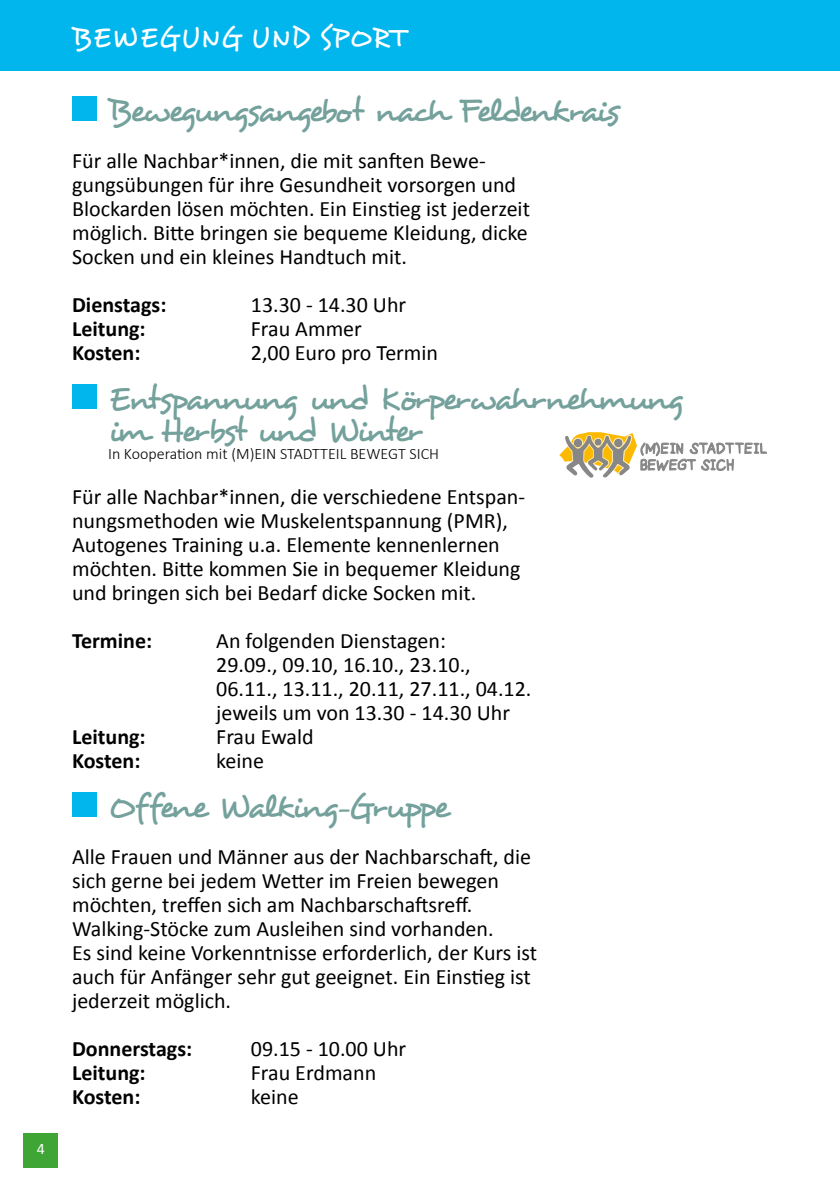
<style>
.page{position:relative;width:840px;height:1191px;background:#fff}
.page>*{position:absolute;margin:0;border:0;box-sizing:border-box;transform-origin:0 0}
.t1{font:34px/32px "Desyrel";letter-spacing:-.07em;color:#74a19c}
.t2{font:28px "Desyrel";letter-spacing:.045em;color:#fff}
.t3{font:22px/24px "Calibri";color:#000}
.t4{font:700 22px "Calibri";color:#000}
.t5{font:300 16px "Calibri";color:#000}
.t6{font:16px "Calibri";color:#fff}
</style>
<div class="page">
<div style="left:24px;top:1133px;width:34px;height:34px;background:#3fa535"></div>
<div style="left:0;top:0;width:839px;height:70px;background:#00b6ed"></div>
<div style="left:72px;top:96px;width:24px;height:24px;background:#00b6ed"></div>
<div style="left:72px;top:384px;width:24px;height:24px;background:#00b6ed"></div>
<div style="left:72px;top:792px;width:24px;height:24px;background:#00b6ed"></div>
<svg style="left:559px;top:432px;width:207px;height:46px"></svg>
<hr style="left:839px;top:0;width:1px;height:70px;background:#00b6ed">
<p class="t6" style="left:37px;top:1138px;width:10px">4</p>
<p class="t2" style="left:72px;top:20px;width:335px">BEWEGUNG UND SPORT</p>
<h1 class="t1" style="left:108px;top:95px;width:512px">Bewegungsangebot nach Feldenkrais</h1>
<p class="t3" style="left:72px;top:149px;width:459px">Für alle Nachbar*innen, die mit sanften Bewe&shy;gungsübungen für ihre Gesundheit vorsorgen und Blockarden lösen möchten. Ein Einstieg ist jederzeit möglich. Bitte bringen sie bequeme Kleidung, dicke Socken und ein kleines Handtuch mit.</p>
<p class="t4" style="left:72px;top:291px;width:96px">Dienstags:</p>
<p class="t3" style="left:251px;top:293px;width:157px">13.30 - 14.30 Uhr</p>
<p class="t4" style="left:72px;top:315px;width:75px">Leitung:</p>
<p class="t3" style="left:251px;top:317px;width:112px">Frau Ammer</p>
<p class="t4" style="left:72px;top:339px;width:70px">Kosten:</p>
<p class="t3" style="left:251px;top:341px;width:189px">2,00 Euro pro Termin</p>
<h1 class="t1" style="left:108px;top:383px;width:577px">Entspannung und Körperwahrnehmung im Herbst und Winter</h1>
<p class="t5" style="left:108px;top:444px;width:332px">In Kooperation mit (M)EIN STADTTEIL BEWEGT SICH</p>
<p class="t3" style="left:72px;top:485px;width:454px">Für alle Nachbar*innen, die verschiedene Entspan&shy;nungsmethoden wie Muskelentspannung (PMR), Autogenes Training u.a. Elemente kennenlernen möchten. Bitte kommen Sie in bequemer Kleidung und bringen sich bei Bedarf dicke Socken mit.</p>
<p class="t4" style="left:72px;top:627px;width:82px">Termine:</p>
<p class="t3" style="left:216px;top:629px;width:316px">An folgenden Dienstagen:<br>29.09., 09.10, 16.10., 23.10.,<br>06.11., 13.11., 20.11, 27.11., 04.12. jeweils um von 13.30 - 14.30 Uhr</p>
<p class="t4" style="left:72px;top:723px;width:75px">Leitung:</p>
<p class="t3" style="left:216px;top:725px;width:99px">Frau Ewald</p>
<p class="t4" style="left:72px;top:747px;width:70px">Kosten:</p>
<p class="t3" style="left:216px;top:749px;width:49px">keine</p>
<h1 class="t1" style="left:108px;top:791px;width:342px">Offene Walking-Gruppe</h1>
<p class="t3" style="left:72px;top:845px;width:466px">Alle Frauen und Männer aus der Nachbarschaft, die sich gerne bei jedem Wetter im Freien bewegen möchten, treffen sich am Nachbarschaftsreff.<br>Walking-Stöcke zum Ausleihen sind vorhanden.<br>Es sind keine Vorkenntnisse erforderlich, der Kurs ist auch für Anfänger sehr gut geeignet. Ein Einstieg ist jederzeit möglich.</p>
<p class="t4" style="left:72px;top:1035px;width:122px">Donnerstags:</p>
<p class="t3" style="left:251px;top:1037px;width:157px">09.15 - 10.00 Uhr</p>
<p class="t4" style="left:72px;top:1059px;width:75px">Leitung:</p>
<p class="t3" style="left:251px;top:1061px;width:127px">Frau Erdmann</p>
<p class="t4" style="left:72px;top:1083px;width:70px">Kosten:</p>
<p class="t3" style="left:251px;top:1085px;width:49px">keine</p>
</div>
